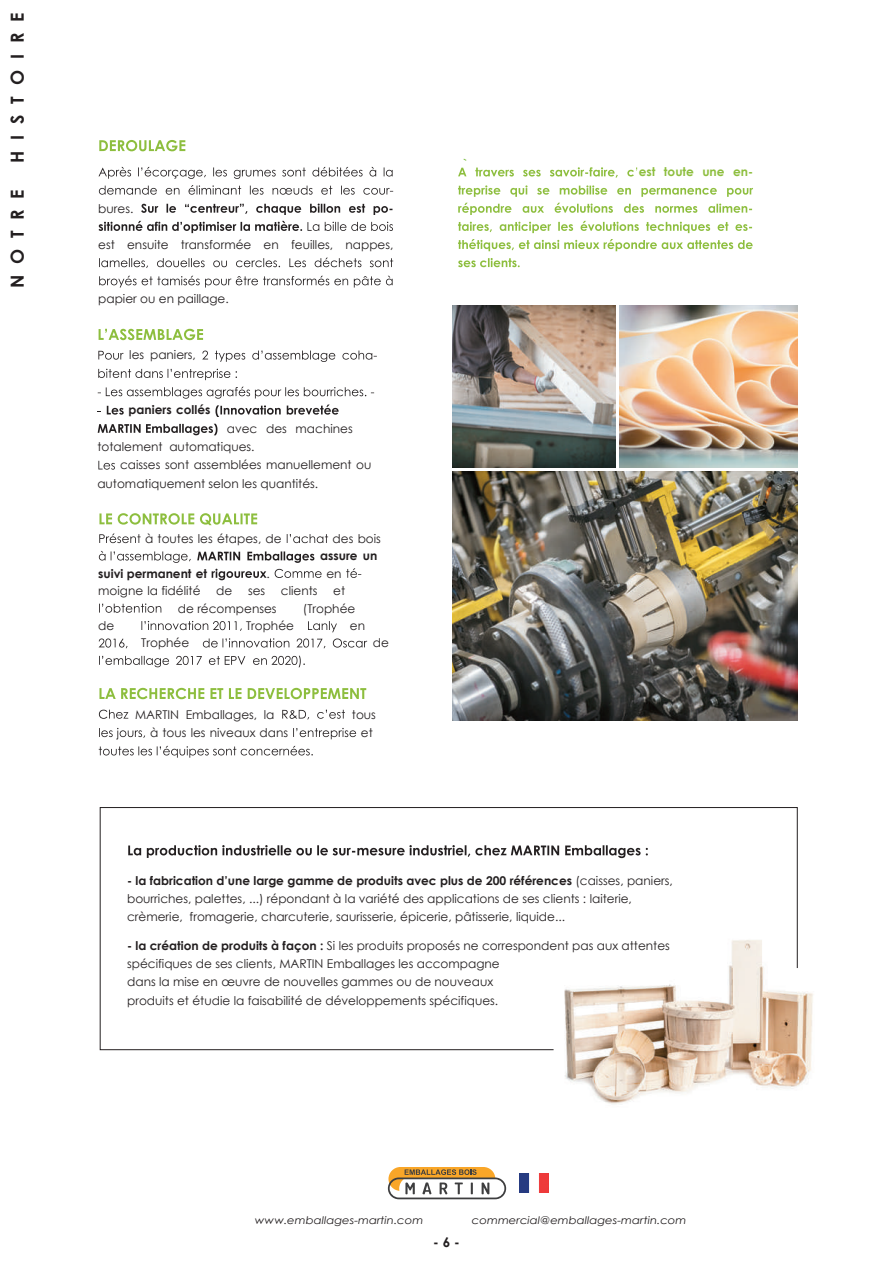
<style>
.page{position:relative;width:893px;height:1263px;background:#fff}
.page>*{position:absolute;margin:0;border:0;box-sizing:border-box;transform-origin:0 0}
.t1{font:700 18px "Century Gothic";letter-spacing:.6em;color:#231f20}
.t2{font:700 13.5px "Century Gothic";color:#231f20}
.t3{font:12.15px/18.1px "Century Gothic";color:#231f20}
.t4{font:700 12.15px "Century Gothic";color:#231f20}
.t5{font:700 12.15px "Century Gothic";color:#8dbe3e}
.t6{font:italic 10.5px "Century Gothic";color:#231f20;scale:1.11 1}
.s1{font-weight:700}
</style>
<div class="page">
<img style="left:452px;top:472px;width:345px;height:248px">
<img style="left:619px;top:305px;width:178px;height:163px">
<img style="left:548px;top:992px;width:265px;height:112px">
<svg style="left:99px;top:807px;width:699px;height:243px"></svg>
<svg style="left:99px;top:140px;width:86px;height:11px"></svg>
<svg style="left:99px;top:167px;width:294px;height:12px"></svg>
<svg style="left:99px;top:185px;width:294px;height:10px"></svg>
<svg style="left:141px;top:204px;width:251px;height:11px"></svg>
<svg style="left:99px;top:221px;width:294px;height:12px"></svg>
<svg style="left:99px;top:258px;width:294px;height:10px"></svg>
<svg style="left:99px;top:276px;width:294px;height:12px"></svg>
<svg style="left:99px;top:329px;width:104px;height:11px"></svg>
<svg style="left:98px;top:351px;width:26px;height:9px"></svg>
<svg style="left:202px;top:351px;width:6px;height:8px"></svg>
<svg style="left:215px;top:351px;width:30px;height:11px"></svg>
<svg style="left:252px;top:351px;width:125px;height:11px"></svg>
<svg style="left:98px;top:369px;width:139px;height:11px"></svg>
<svg style="left:98px;top:387px;width:276px;height:12px"></svg>
<svg style="left:107px;top:406px;width:17px;height:9px"></svg>
<svg style="left:215px;top:405px;width:124px;height:12px"></svg>
<svg style="left:98px;top:424px;width:119px;height:11px"></svg>
<svg style="left:98px;top:461px;width:17px;height:9px"></svg>
<svg style="left:99px;top:513px;width:158px;height:12px"></svg>
<svg style="left:99px;top:533px;width:42px;height:10px"></svg>
<svg style="left:287px;top:534px;width:41px;height:9px"></svg>
<svg style="left:99px;top:551px;width:92px;height:12px"></svg>
<svg style="left:197px;top:552px;width:43px;height:8px"></svg>
<svg style="left:247px;top:551px;width:67px;height:12px"></svg>
<svg style="left:212px;top:569px;width:55px;height:11px"></svg>
<svg style="left:275px;top:569px;width:47px;height:9px"></svg>
<svg style="left:346px;top:568px;width:15px;height:10px"></svg>
<svg style="left:99px;top:603px;width:62px;height:10px"></svg>
<svg style="left:141px;top:621px;width:101px;height:10px"></svg>
<svg style="left:308px;top:621px;width:29px;height:11px"></svg>
<svg style="left:99px;top:638px;width:29px;height:10px"></svg>
<svg style="left:203px;top:638px;width:86px;height:9px"></svg>
<svg style="left:296px;top:638px;width:29px;height:10px"></svg>
<svg style="left:333px;top:638px;width:34px;height:10px"></svg>
<svg style="left:99px;top:656px;width:70px;height:11px"></svg>
<svg style="left:176px;top:656px;width:26px;height:9px"></svg>
<svg style="left:209px;top:656px;width:96px;height:11px"></svg>
<svg style="left:99px;top:688px;width:267px;height:11px"></svg>
<svg style="left:99px;top:710px;width:29px;height:9px"></svg>
<svg style="left:282px;top:710px;width:27px;height:10px"></svg>
<svg style="left:317px;top:710px;width:28px;height:9px"></svg>
<svg style="left:99px;top:728px;width:46px;height:11px"></svg>
<svg style="left:293px;top:728px;width:63px;height:11px"></svg>
<svg style="left:99px;top:746px;width:214px;height:12px"></svg>
<svg style="left:458px;top:167px;width:179px;height:11px"></svg>
<svg style="left:458px;top:185px;width:295px;height:12px"></svg>
<svg style="left:458px;top:203px;width:294px;height:12px"></svg>
<svg style="left:458px;top:221px;width:294px;height:12px"></svg>
<svg style="left:458px;top:239px;width:295px;height:12px"></svg>
<svg style="left:458px;top:258px;width:62px;height:9px"></svg>
<svg style="left:128px;top:845px;width:520px;height:13px"></svg>
<img style="left:452px;top:305px;width:163px;height:162px">
<svg style="left:388px;top:1167px;width:118px;height:32px"></svg>
<img style="left:519px;top:1173px;width:29px;height:20px">
<h1 class="t1" style="left:4px;top:163px;width:151px;rotate:-90deg">HISTOIRE</h1>
<h1 class="t1" style="left:4px;top:288px;width:100px;rotate:-90deg">NOTRE</h1>
<p class="t3" style="left:98px;top:199px;width:37px">bures.</p>
<p class="t3" style="left:98px;top:235px;width:297px">est ensuite transformée en feuilles, nappes,</p>
<p class="t3" style="left:98px;top:290px;width:132px">papier ou en paillage.</p>
<p class="t3" style="left:129px;top:346px;width:68px">les paniers,</p>
<p class="t4" style="left:129px;top:401px;width:83px">paniers collés</p>
<p class="t3" style="left:97px;top:419px;width:257px;text-indent:129px">avec des machines totalement automatiques.</p>
<p class="t3" style="left:97px;top:456px;width:276px;text-indent:23px">caisses sont assemblées manuellement ou automatiquement selon les quantités.</p>
<p class="t3" style="left:145px;top:529px;width:138px">à toutes les étapes, de</p>
<p class="t3" style="left:333px;top:529px;width:50px">des bois</p>
<p class="t4" style="left:320px;top:547px;width:59px">assure un</p>
<p class="t4" style="left:98px;top:564px;width:110px">suivi permanent et</p>
<p class="t3" style="left:267px;top:564px;width:5px">.</p>
<p class="t3" style="left:326px;top:564px;width:17px">en</p>
<p class="t3" style="left:98px;top:581px;width:104px">moigne la fidélité</p>
<p class="t3" style="left:216px;top:581px;width:18px">de</p>
<p class="t3" style="left:248px;top:581px;width:19px">ses</p>
<p class="t3" style="left:281px;top:581px;width:38px">clients</p>
<p class="t3" style="left:333px;top:581px;width:13px">et</p>
<p class="t3" style="left:178px;top:599px;width:100px">de récompenses</p>
<p class="t3" style="left:303px;top:599px;width:54px">(Trophée</p>
<p class="t3" style="left:98px;top:616px;width:18px">de</p>
<p class="t3" style="left:246px;top:616px;width:50px">Trophée</p>
<p class="t3" style="left:350px;top:616px;width:17px">en</p>
<p class="t3" style="left:141px;top:634px;width:50px">Trophée</p>
<p class="t3" style="left:373px;top:634px;width:18px">de</p>
<p class="t3" style="left:135px;top:705px;width:141px">MARTIN Emballages, la</p>
<p class="t3" style="left:352px;top:705px;width:26px">tous</p>
<p class="t3" style="left:150px;top:723px;width:140px">à tous les niveaux dans</p>
<p class="t3" style="left:361px;top:723px;width:13px">et</p>
<p class="t5" style="left:639px;top:163px;width:116px">est toute une en-</p>
<p class="t3" style="left:127px;top:871px;width:547px"><span class="s1">- la fabrication d’une large gamme de produits avec plus de 200 références</span> (caisses, paniers, bourriches, palettes, ...) répondant à la variété des applications de ses clients : laiterie, crèmerie, fromagerie, charcuterie, saurisserie, épicerie, pâtisserie, liquide...</p>
<p class="t3" style="left:127px;top:936px;width:544px"><span class="s1">- la création de produits à façon :</span> Si les produits proposés ne correspondent pas aux attentes spécifiques de ses clients, MARTIN Emballages les accompagne<br>dans la mise en œuvre de nouvelles gammes ou de nouveaux<br>produits et étudie la faisabilité de développements spécifiques.</p>
<p class="t6" style="left:255px;top:1213px;width:153px">www.emballages-martin.com</p>
<p class="t6" style="left:472px;top:1213px;width:195px">commercial@emballages-martin.com</p>
<p class="t2" style="left:433px;top:1232px;width:28px">- 6 -</p>
</div>
